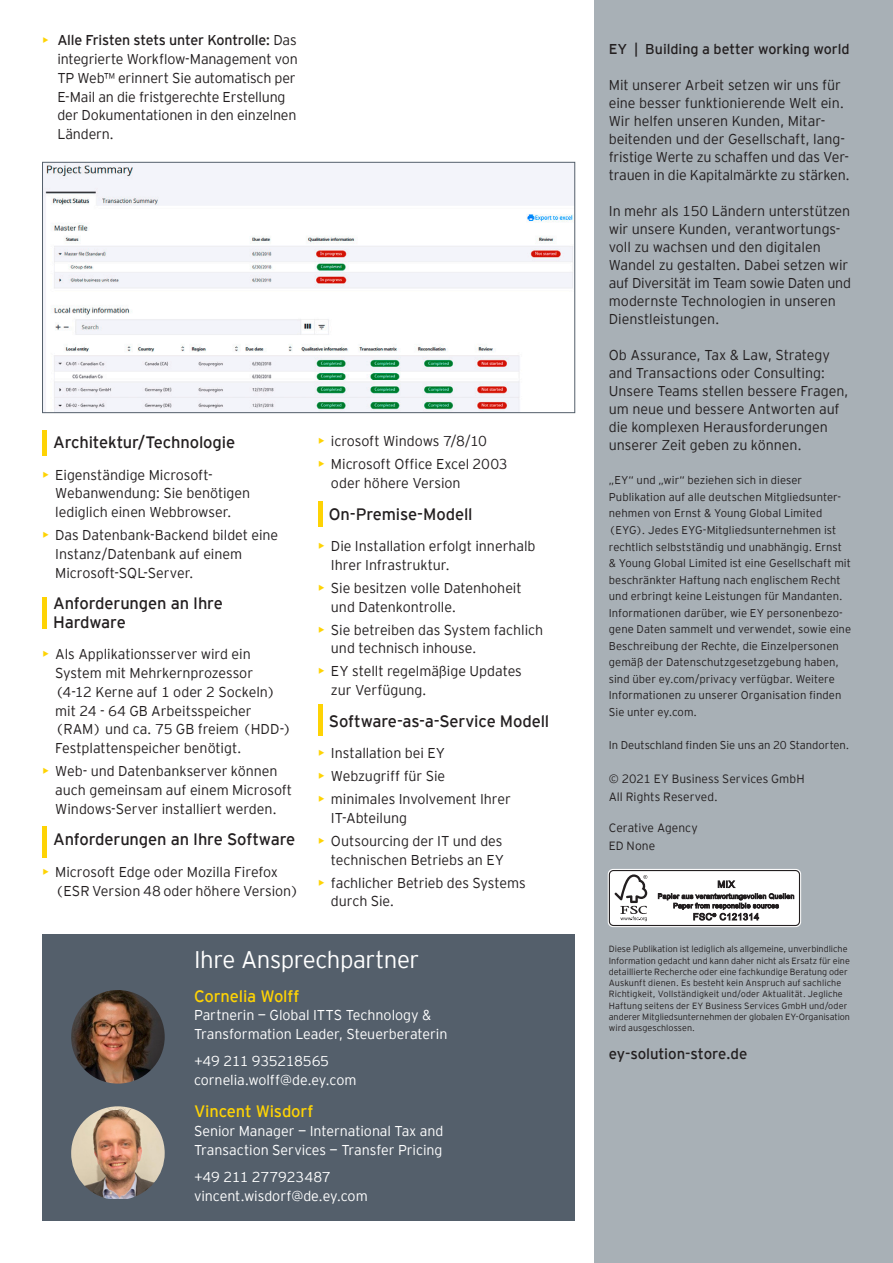
<style>
.page{position:relative;width:893px;height:1263px;background:#fff}
.page>*{position:absolute;margin:0;border:0;box-sizing:border-box;transform-origin:0 0}
.t1{font:300 24px "EY Interstate";letter-spacing:-.015em;color:#fff}
.t2{font:16.5px/18.8px "EY Interstate";letter-spacing:-.01em;color:#231f20}
.t3{font:16.5px "EY Interstate";letter-spacing:-.01em;color:#fed304}
.t4{font:15px "EY Interstate";letter-spacing:-.005em;color:#231f20}
.t5{font:300 14.25px/18.8px "EY Interstate";letter-spacing:-.005em;color:#231f20}
.t6{font:300 14.25px/18.8px "EY Interstate";letter-spacing:-.005em;color:#fff}
.t7{font:14.25px "EY Interstate";color:#231f20}
.t8{font:300 12px/18px "EY Interstate";color:#231f20}
.t9{font:300 11.25px/16.5px "EY Interstate";letter-spacing:.005em;color:#231f20}
.t10{font:300 9px/11.2px "EY Interstate";color:#231f20}
.s1{font-weight:400;font-size:13.5px;color:#fed304}
.s2{font-weight:400}
.s3{font-weight:400;color:#fed304}
</style>
<div class="page">
<div style="left:43px;top:934px;width:532px;height:286px;background:#545f6b"></div>
<div style="left:595px;top:0;width:298px;height:1263px;background:#a8b0b6"></div>
<svg style="left:608px;top:869px;width:193px;height:58px"></svg>
<svg style="left:609px;top:870px;width:191px;height:56px;background:#d1d1d1"></svg>
<img style="left:71px;top:990px;width:94px;height:93px;border-radius:47px">
<img style="left:71px;top:1106px;width:94px;height:93px">
<img style="left:44px;top:164px;width:529px;height:247px">
<div style="left:42px;top:162px;width:533px;height:251px;border:1px solid #545f6b"></div>
<hr style="left:43px;top:430px;width:4px;height:25px;background:#fed304">
<hr style="left:319px;top:501px;width:4px;height:26px;background:#fed304">
<hr style="left:43px;top:597px;width:4px;height:32px;background:#fed304">
<hr style="left:318px;top:704px;width:4px;height:32px;background:#fed304">
<hr style="left:43px;top:826px;width:4px;height:32px;background:#fed304">
<p class="t5" style="left:57px;top:30px;width:242px;text-indent:-15px"><span class="s1">•</span> <span class="s2">Alle Fristen stets unter Kontrolle:</span> Das integrierte Workflow-Management von TP Web™ erinnert Sie automatisch per E-Mail an die fristgerechte Erstellung der Dokumentationen in den einzelnen Ländern.</p>
<p class="t2" style="left:53px;top:432px;width:184px">Architektur/Technologie</p>
<p class="t5" style="left:55px;top:464px;width:197px;text-indent:-13px"><span class="s3">•</span> Eigenständige Microsoft-<br>Webanwendung: Sie benötigen lediglich einen Webbrowser.</p>
<p class="t5" style="left:55px;top:525px;width:225px;text-indent:-13px"><span class="s3">•</span> Das Datenbank-Backend bildet eine<br>Instanz/Datenbank auf einem<br>Microsoft-SQL-Server.</p>
<p class="t2" style="left:53px;top:593px;width:171px">Anforderungen an Ihre<br>Hardware</p>
<p class="t5" style="left:55px;top:644px;width:238px;text-indent:-13px"><span class="s3">•</span> Als Applikationsserver wird ein<br>System mit Mehrkernprozessor (4-12 Kerne auf 1 oder 2 Sockeln) mit 24 - 64 GB Arbeitsspeicher (RAM) und ca. 75 GB freiem (HDD-)<br>Festplattenspeicher benötigt.</p>
<p class="t5" style="left:55px;top:761px;width:238px;text-indent:-13px"><span class="s3">•</span> Web- und Datenbankserver können auch gemeinsam auf einem Microsoft<br>Windows-Server installiert werden.</p>
<p class="t2" style="left:53px;top:829px;width:244px">Anforderungen an Ihre Software</p>
<p class="t5" style="left:55px;top:861px;width:245px;text-indent:-13px"><span class="s3">•</span> Microsoft Edge oder Mozilla Firefox (ESR Version 48 oder höhere Version)</p>
<p class="t5" style="left:318px;top:431px;width:170px"><span class="s3">•</span> icrosoft Windows 7/8/10</p>
<p class="t5" style="left:331px;top:454px;width:178px;text-indent:-13px"><span class="s3">•</span> Microsoft Office Excel 2003 oder höhere Version</p>
<p class="t2" style="left:329px;top:503px;width:145px">On-Premise-Modell</p>
<p class="t5" style="left:331px;top:536px;width:206px;text-indent:-13px"><span class="s3">•</span> Die Installation erfolgt innerhalb<br>Ihrer Infrastruktur.</p>
<p class="t5" style="left:331px;top:578px;width:192px;text-indent:-13px"><span class="s3">•</span> Sie besitzen volle Datenhoheit und Datenkontrolle.</p>
<p class="t5" style="left:331px;top:619px;width:214px;text-indent:-13px"><span class="s3">•</span> Sie betreiben das System fachlich und technisch inhouse.</p>
<p class="t5" style="left:331px;top:661px;width:192px;text-indent:-13px"><span class="s3">•</span> EY stellt regelmäßige Updates zur Verfügung.</p>
<p class="t2" style="left:329px;top:710px;width:222px">Software-as-a-Service Modell</p>
<p class="t5" style="left:318px;top:743px;width:128px"><span class="s3">•</span> Installation bei EY</p>
<p class="t5" style="left:318px;top:766px;width:129px"><span class="s3">•</span> Webzugriff für Sie</p>
<p class="t5" style="left:331px;top:789px;width:181px;text-indent:-13px"><span class="s3">•</span> minimales Involvement Ihrer<br>IT-Abteilung</p>
<p class="t5" style="left:318px;top:831px;width:187px;text-align:right"><span class="s3">•</span> Outsourcing der IT und des technischen Betriebs an EY</p>
<p class="t5" style="left:331px;top:872px;width:196px;text-indent:-13px"><span class="s3">•</span> fachlicher Betrieb des Systems durch Sie.</p>
<h1 class="t1" style="left:194px;top:942px;width:227px">Ihre Ansprechpartner</h1>
<p class="t3" style="left:194px;top:984px;width:107px">Cornelia Wolff</p>
<p class="t6" style="left:194px;top:1005px;width:255px">Partnerin — Global ITTS Technology &amp;<br>Transformation Leader, Steuerberaterin</p>
<p class="t6" style="left:194px;top:1051px;width:164px">+49 211 935218565 cornelia.wolff@de.ey.com</p>
<p class="t3" style="left:194px;top:1099px;width:121px">Vincent Wisdorf</p>
<p class="t6" style="left:194px;top:1120px;width:251px">Senior Manager — International Tax and<br>Transaction Services — Transfer Pricing</p>
<p class="t6" style="left:194px;top:1166px;width:175px">+49 211 277923487 vincent.wisdorf@de.ey.com</p>
<p class="t7" style="left:609px;top:39px;width:242px">EY | Building a better working world</p>
<p class="t5" style="left:609px;top:75px;width:243px;line-height:18px">Mit unserer Arbeit setzen wir uns für eine besser funktionierende Welt ein.<br>Wir helfen unseren Kunden, Mitar&shy;beitenden und der Gesellschaft, lang&shy;fristige Werte zu schaffen und das Ver&shy;trauen in die Kapitalmärkte zu stärken.</p>
<p class="t5" style="left:609px;top:201px;width:244px;line-height:18px">In mehr als 150 Ländern unterstützen wir unsere Kunden, verantwortungs&shy;voll zu wachsen und den digitalen Wandel zu gestalten. Dabei setzen wir auf Diversität im Team sowie Daten und modernste Technologien in unseren Dienstleistungen.</p>
<p class="t5" style="left:609px;top:345px;width:241px;line-height:18px">Ob Assurance, Tax &amp; Law, Strategy and Transactions oder Consulting:<br>Unsere Teams stellen bessere Fragen, um neue und bessere Antworten auf die komplexen Herausforderungen unserer Zeit geben zu können.</p>
<p class="t9" style="left:609px;top:472px;width:244px">„EY“ und „wir“ beziehen sich in dieser Publikation auf alle deutschen Mitgliedsunter&shy;nehmen von Ernst &amp; Young Global Limited (EYG). Jedes EYG-Mitgliedsunternehmen ist rechtlich selbstständig und unabhängig. Ernst &amp; Young Global Limited ist eine Gesellschaft mit beschränkter Haftung nach englischem Recht und erbringt keine Leistungen für Mandanten.<br>Informationen darüber, wie EY personenbezo&shy;gene Daten sammelt und verwendet, sowie eine Beschreibung der Rechte, die Einzelpersonen gemäß der Datenschutzgesetzgebung haben, sind über ey.com/privacy verfügbar. Weitere Informationen zu unserer Organisation finden Sie unter ey.com.</p>
<p class="t9" style="left:609px;top:736px;width:242px">In Deutschland finden Sie uns an 20 Standorten.</p>
<p class="t8" style="left:609px;top:769px;width:197px">© 2021 EY Business Services GmbH<br>All Rights Reserved.</p>
<p class="t8" style="left:609px;top:818px;width:90px">Cerative Agency<br>ED None</p>
<p class="t10" style="left:609px;top:943px;width:243px">Diese Publikation ist lediglich als allgemeine, unverbindliche Information gedacht und kann daher nicht als Ersatz für eine detaillierte Recherche oder eine fachkundige Beratung oder Auskunft dienen. Es besteht kein Anspruch auf sachliche Richtigkeit, Vollständigkeit und/oder Aktualität. Jegliche Haftung seitens der EY Business Services GmbH und/oder anderer Mitgliedsunternehmen der globalen EY-Organisation wird ausgeschlossen.</p>
<p class="t4" style="left:609px;top:1043px;width:140px">ey-solution-store.de</p>
</div>
